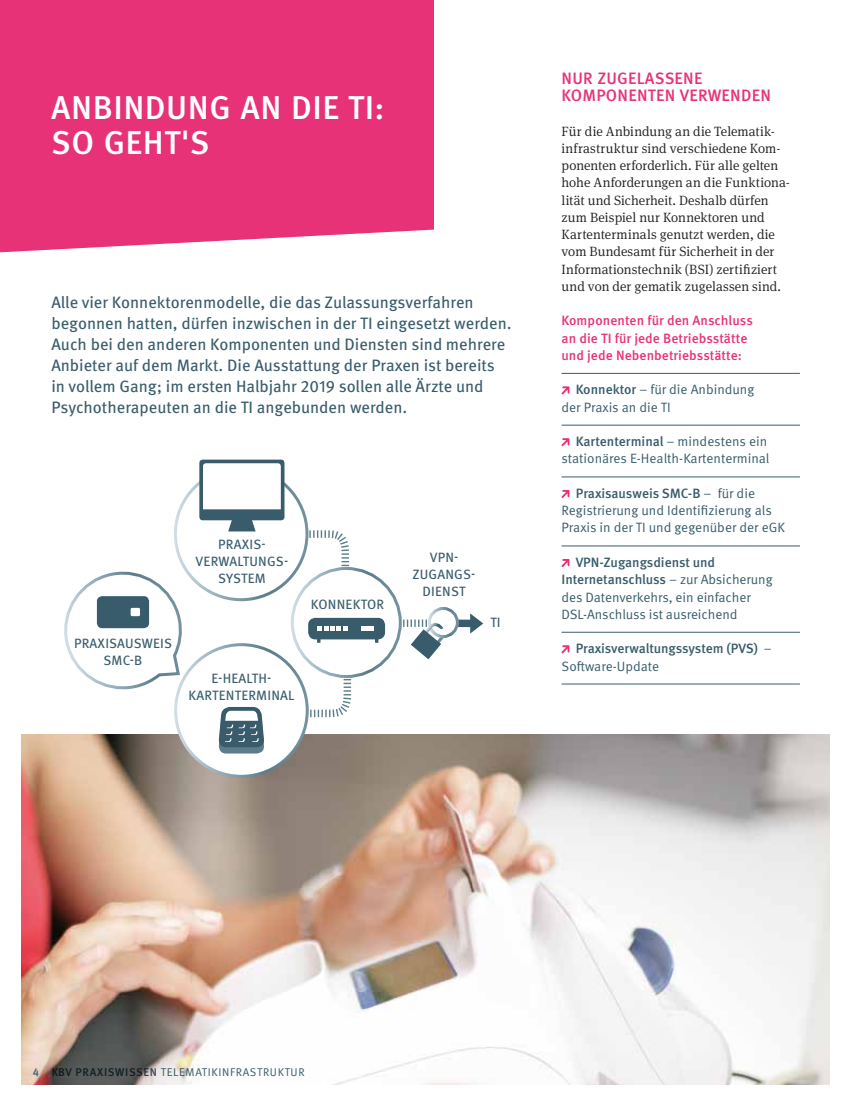
<style>
.page{position:relative;width:851px;height:1106px;background:#fff}
.page>*{position:absolute;margin:0;border:0;box-sizing:border-box;transform-origin:0 0}
.t1{font:500 33px/34.5px "Meta Pro";letter-spacing:.015em;color:#fff}
.t2{font:16.5px/21px "Meta Pro";color:#385c6b}
.t3{font:500 16.5px/17.2px "Meta Pro";letter-spacing:.015em;color:#e83278}
.t4{font:300 13.5px/17.2px "Meta Serif OT";letter-spacing:.005em;color:#1d1d1b}
.t5{font:13.5px/17.2px "Meta Pro Norm";letter-spacing:-.005em;color:#385c6b}
.t6{font:500 13.5px/17.2px "Meta Pro";letter-spacing:-.005em;color:#385c6b}
.t7{font:13.5px/17.2px "Meta Pro";letter-spacing:.015em;color:#385c6b;text-align:center}
.t8{font:500 13.5px/17.2px "Meta Pro";letter-spacing:.005em;color:#e83278}
.t9{font:11.25px "Meta Pro Norm";letter-spacing:.06em;color:#385c6b}
.s1{font-family:"Meta Pro";font-weight:500}
.s2{font-family:"Meta Pro Norm";font-weight:400}
</style>
<div class="page">
<div style="left:446px;top:619px;width:29px;height:8px;background:#385c6b"></div>
<img style="left:21px;top:734px;width:808px;height:350px">
<div style="left:0;top:0;width:434px;height:252px;background:#e83278"></div>
<hr style="left:561px;top:373px;width:238px;height:1px;background:#385c6b">
<hr style="left:561px;top:425px;width:238px;height:1px;background:#385c6b">
<hr style="left:561px;top:476px;width:238px;height:1px;background:#385c6b">
<hr style="left:561px;top:545px;width:238px;height:1px;background:#385c6b">
<hr style="left:561px;top:632px;width:238px;height:1px;background:#385c6b">
<hr style="left:561px;top:683px;width:238px;height:1px;background:#385c6b">
<svg style="left:561px;top:386px;width:8px;height:8px"></svg>
<svg style="left:561px;top:438px;width:8px;height:8px"></svg>
<svg style="left:561px;top:490px;width:8px;height:8px"></svg>
<svg style="left:561px;top:559px;width:8px;height:8px"></svg>
<svg style="left:561px;top:645px;width:8px;height:8px"></svg>
<svg style="left:293px;top:529px;width:56px;height:53px"></svg>
<div style="left:175px;top:468px;width:132px;height:131px;background:#fff;border-radius:50%"></div>
<div style="left:174px;top:466px;width:134px;height:135px;border:3px solid #fff;border-radius:50%"></div>
<div style="left:175px;top:644px;width:132px;height:132px;background:#fff;border-radius:50%"></div>
<div style="left:174px;top:643px;width:135px;height:134px;border:3px solid #fff;border-radius:50%"></div>
<div style="left:292px;top:568px;width:108px;height:108px;background:#fff;border-radius:50%"></div>
<svg style="left:429px;top:608px;width:28px;height:28px"></svg>
<div style="left:427px;top:607px;width:32px;height:31px;border:3px solid #fff;border-radius:50%"></div>
<svg style="left:228px;top:520px;width:27px;height:11px"></svg>
<div style="left:199px;top:459px;width:85px;height:61px;background:#385c6b;border-radius:3px"></div>
<div style="left:203px;top:463px;width:78px;height:46px;background:#fff"></div>
<svg style="left:64px;top:571px;width:119px;height:122px"></svg>
<div style="left:97px;top:596px;width:52px;height:32px;background:#385c6b;border-radius:5px"></div>
<div style="left:131px;top:608px;width:9px;height:8px;background:#fff;border-radius:2px"></div>
<svg style="left:218px;top:707px;width:46px;height:46px"></svg>
<svg style="left:294px;top:618px;width:151px;height:100px"></svg>
<svg style="left:470px;top:613px;width:13px;height:20px"></svg>
<h1 class="t1" style="left:51px;top:89px;width:335px">ANBINDUNG AN DIE TI:<br>SO GEHT'S</h1>
<p class="t2" style="left:51px;top:291px;width:462px">Alle vier Konnektorenmodelle, die das Zulassungsverfahren begonnen hatten, dürfen inzwischen in der TI eingesetzt werden.<br>Auch bei den anderen Komponenten und Diensten sind mehrere Anbieter auf dem Markt. Die Ausstattung der Praxen ist bereits in vollem Gang; im ersten Halbjahr 2019 sollen alle Ärzte und Psychotherapeuten an die TI angebunden werden.</p>
<p class="t7" style="left:74px;top:633px;width:100px">PRAXISAUSWEIS<br>SMC-B</p>
<p class="t7" style="left:195px;top:534px;width:94px">PRAXIS-<br>VERWALTUNGS-<br>SYSTEM</p>
<p class="t7" style="left:311px;top:594px;width:75px">KONNEKTOR</p>
<p class="t7" style="left:188px;top:668px;width:107px">E-HEALTH-<br>KARTENTERMINAL</p>
<p class="t7" style="left:412px;top:547px;width:64px">VPN-<br>ZUGANGS-<br>DIENST</p>
<p class="t7" style="left:490px;top:613px;width:12px">TI</p>
<p class="t3" style="left:561px;top:68px;width:211px">NUR ZUGELASSENE<br>KOMPONENTEN VERWENDEN</p>
<p class="t4" style="left:561px;top:122px;width:230px">Für die Anbindung an die Telematik&shy;infrastruktur sind verschiedene Kom&shy;ponenten erforderlich. Für alle gelten hohe Anforderungen an die Funktiona&shy;lität und Sicherheit. Deshalb dürfen zum Beispiel nur Konnektoren und Kartenterminals genutzt werden, die vom Bundesamt für Sicherheit in der Informationstechnik (BSI) zertifiziert und von der gematik zugelassen sind.</p>
<p class="t8" style="left:561px;top:311px;width:193px">Komponenten für den Anschluss an die TI für jede Betriebsstätte und jede Nebenbetriebsstätte:</p>
<p class="t5" style="left:561px;top:380px;width:194px;text-indent:14px"><span class="s1">Konnektor</span> – für die Anbindung der Praxis an die TI</p>
<p class="t6" style="left:575px;top:432px;width:193px">Kartenterminal <span class="s2">– mindestens ein</span></p>
<p class="t5" style="left:561px;top:449px;width:209px">stationäres E-Health-Kartenterminal</p>
<p class="t6" style="left:575px;top:484px;width:181px">Praxisausweis SMC-B <span class="s2">– für die</span></p>
<p class="t5" style="left:561px;top:501px;width:225px">Registrierung und Identifizierung als<br>Praxis in der TI und gegenüber der eGK</p>
<p class="t6" style="left:561px;top:553px;width:212px;text-indent:14px">VPN-Zugangsdienst und<br>Internetanschluss <span class="s2">– zur Absicherung</span></p>
<p class="t5" style="left:561px;top:587px;width:191px">des Datenverkehrs, ein einfacher<br>DSL-Anschluss ist ausreichend</p>
<p class="t6" style="left:575px;top:639px;width:198px">Praxisverwaltungssystem (PVS) <span class="s2">–</span></p>
<p class="t5" style="left:561px;top:656px;width:99px">Software-Update</p>
<p class="t9" style="left:33px;top:1063px;width:273px"><span class="s1">4 KBV PRAXISWISSEN</span> TELEMATIKINFRASTRUKTUR</p>
</div>
